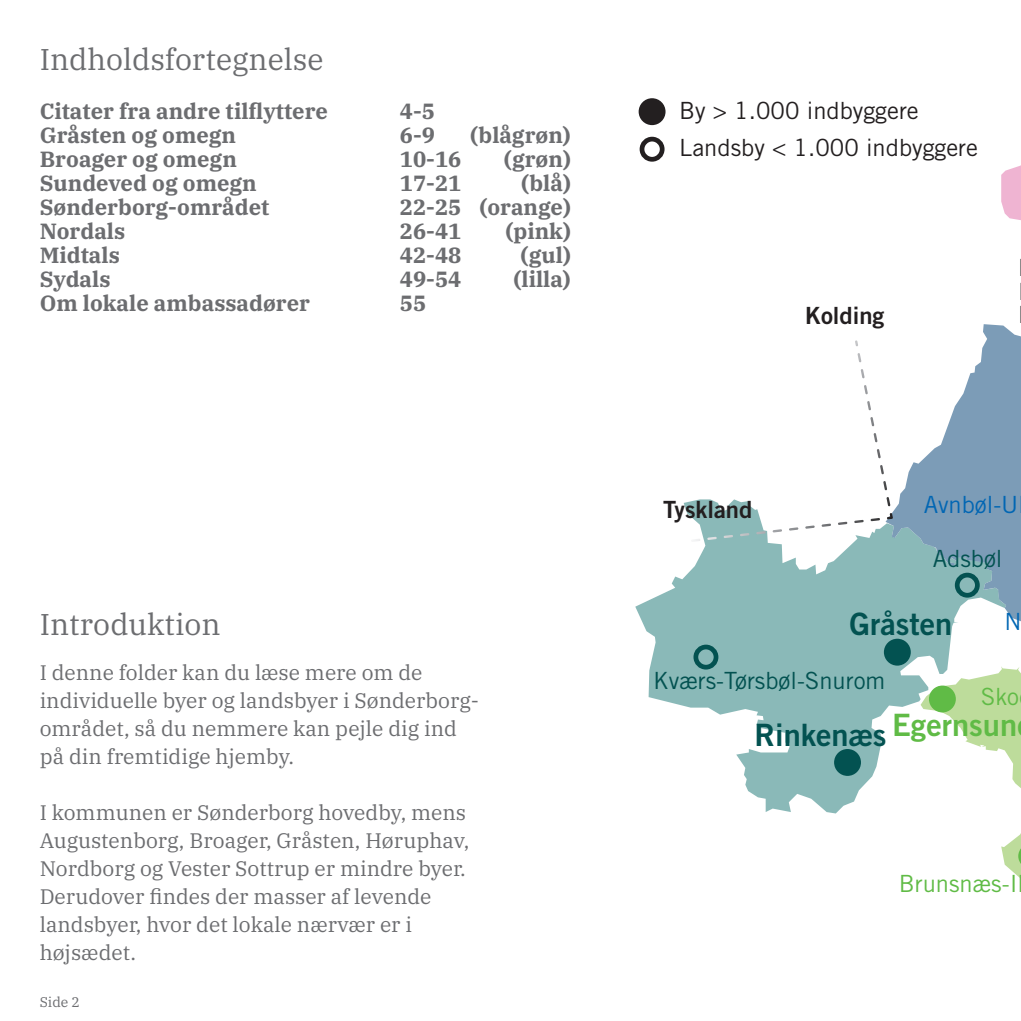
<style>
.page{position:relative;width:1021px;height:1021px;background:#fff}
.page>*{position:absolute;margin:0;border:0;box-sizing:border-box;transform-origin:0 0}
.t1{font:30.8px "Trade Gothic LT Std Bd 2";color:#035251}
.t2{font:30.8px "Trade Gothic LT Std Bd 2";color:#60bb46}
.Byer__overskrift{font:30px "IBM Plex Serif";color:#6c6d70}
.t3{font:23.8px/37.4px "Trade Gothic LT Std";color:#231f20}
.t4{font:23.8px "Trade Gothic LT Std";color:#035251}
.t5{font:23.8px "Trade Gothic LT Std Bd 2";color:#231f20}
.t6{font:23.8px "Trade Gothic LT Std";color:#60bb46}
.t7{font:23.8px "Trade Gothic LT Std";color:#0166b3}
.Indholdsfortegnelse{font:700 22px "IBM Plex Serif";color:#6c6d70}
.Brødtekst{font:21px/28px "IBM Plex Serif";color:#6c6d70}
.t8{font:14px "IBM Plex Serif";color:#6c6d70}
</style>
<div class="page">
<svg style="left:1001px;top:166px;width:19px;height:54px"></svg>
<svg style="left:635px;top:499px;width:285px;height:314px;fill:#8ab9b8"></svg>
<svg style="left:885px;top:324px;width:135px;height:377px"></svg>
<svg style="left:891px;top:526px;width:115px;height:79px;background:#86aeb8"></svg>
<svg style="left:920px;top:666px;width:100px;height:212px"></svg>
<div style="left:693px;top:644px;width:25px;height:25px;border:5px solid #035251;border-radius:50%"></div>
<div style="left:639px;top:137px;width:25px;height:25px;border:5px solid #231f20;border-radius:50%"></div>
<div style="left:954px;top:572px;width:25px;height:25px;border:5px solid #035251;border-radius:50%"></div>
<div style="left:883px;top:638px;width:27px;height:27px;background:#035251;border-radius:50%"></div>
<div style="left:834px;top:749px;width:27px;height:27px;background:#035251;border-radius:50%"></div>
<div style="left:638px;top:98px;width:27px;height:27px;background:#231f20;border-radius:50%"></div>
<div style="left:928px;top:685px;width:27px;height:27px;background:#60bb46;border-radius:50%"></div>
<svg style="left:645px;top:544px;width:6px;height:3px"></svg>
<svg style="left:658px;top:518px;width:222px;height:27px"></svg>
<svg style="left:886px;top:513px;width:6px;height:6px"></svg>
<svg style="left:857px;top:353px;width:33px;height:153px"></svg>
<svg style="left:855px;top:340px;width:3px;height:6px"></svg>
<p class="Byer__overskrift" style="left:40px;top:37px;width:285px">Indholdsfortegnelse</p>
<p class="Indholdsfortegnelse" style="left:40px;top:94px;width:290px">Citater fra andre tilflyttere</p>
<p class="Indholdsfortegnelse" style="left:400px;top:94px;width:37px">4-5</p>
<p class="Indholdsfortegnelse" style="left:40px;top:118px;width:198px">Gråsten og omegn</p>
<p class="Indholdsfortegnelse" style="left:400px;top:118px;width:37px">6-9</p>
<p class="Indholdsfortegnelse" style="left:470px;top:118px;width:102px">(blågrøn)</p>
<p class="Indholdsfortegnelse" style="left:40px;top:142px;width:199px">Broager og omegn</p>
<p class="Indholdsfortegnelse" style="left:400px;top:142px;width:63px">10-16</p>
<p class="Indholdsfortegnelse" style="left:503px;top:142px;width:69px">(grøn)</p>
<p class="Indholdsfortegnelse" style="left:40px;top:166px;width:219px">Sundeved og omegn</p>
<p class="Indholdsfortegnelse" style="left:400px;top:166px;width:63px">17-21</p>
<p class="Indholdsfortegnelse" style="left:521px;top:166px;width:51px">(blå)</p>
<p class="Indholdsfortegnelse" style="left:40px;top:190px;width:231px">Sønderborg-området</p>
<p class="Indholdsfortegnelse" style="left:400px;top:190px;width:172px">22-25 (orange)</p>
<p class="Indholdsfortegnelse" style="left:40px;top:214px;width:87px">Nordals</p>
<p class="Indholdsfortegnelse" style="left:400px;top:214px;width:63px">26-41</p>
<p class="Indholdsfortegnelse" style="left:505px;top:214px;width:67px">(pink)</p>
<p class="Indholdsfortegnelse" style="left:40px;top:238px;width:82px">Midtals</p>
<p class="Indholdsfortegnelse" style="left:400px;top:238px;width:63px">42-48</p>
<p class="Indholdsfortegnelse" style="left:520px;top:238px;width:52px">(gul)</p>
<p class="Indholdsfortegnelse" style="left:40px;top:262px;width:72px">Sydals</p>
<p class="Indholdsfortegnelse" style="left:400px;top:262px;width:63px">49-54</p>
<p class="Indholdsfortegnelse" style="left:513px;top:262px;width:59px">(lilla)</p>
<p class="Indholdsfortegnelse" style="left:40px;top:286px;width:272px">Om lokale ambassadører</p>
<p class="Indholdsfortegnelse" style="left:400px;top:286px;width:28px">55</p>
<p class="Byer__overskrift" style="left:40px;top:601px;width:182px">Introduktion</p>
<p class="Brødtekst" style="left:40px;top:656px;width:441px">I denne folder kan du læse mere om de individuelle byer og landsbyer i Sønderborg&shy;området, så du nemmere kan pejle dig ind på din fremtidige hjemby.</p>
<p class="Brødtekst" style="left:40px;top:796px;width:431px">I kommunen er Sønderborg hovedby, mens Augustenborg, Broager, Gråsten, Høruphav, Nordborg og Vester Sottrup er mindre byer.<br>Derudover findes der masser af levende landsbyer, hvor det lokale nærvær er i højsædet.</p>
<p class="t8" style="left:40px;top:991px;width:42px">Side 2</p>
<p class="t3" style="left:679px;top:91px;width:300px">By &gt; 1.000 indbyggere<br>Landsby &lt; 1.000 indbyggere</p>
<p class="t5" style="left:805px;top:301px;width:81px">Kolding</p>
<p class="t5" style="left:663px;top:494px;width:91px">Tyskland</p>
<p class="t7" style="left:924px;top:490px;width:96px">Avnbøl-U</p>
<p class="t4" style="left:932px;top:544px;width:71px">Adsbøl</p>
<h1 class="t1" style="left:849px;top:605px;width:104px">Gråsten</h1>
<p class="t7" style="left:1004px;top:607px;width:19px">N</p>
<p class="t4" style="left:653px;top:665px;width:234px">Kværs-Tørsbøl-Snurom</p>
<h1 class="t1" style="left:754px;top:715px;width:133px">Rinkenæs</h1>
<p class="t6" style="left:980px;top:682px;width:40px">Sko</p>
<h1 class="t2" style="left:892px;top:705px;width:126px">Egernsun</h1>
<p class="t6" style="left:899px;top:869px;width:127px">Brunsnæs-Il</p>
</div>
